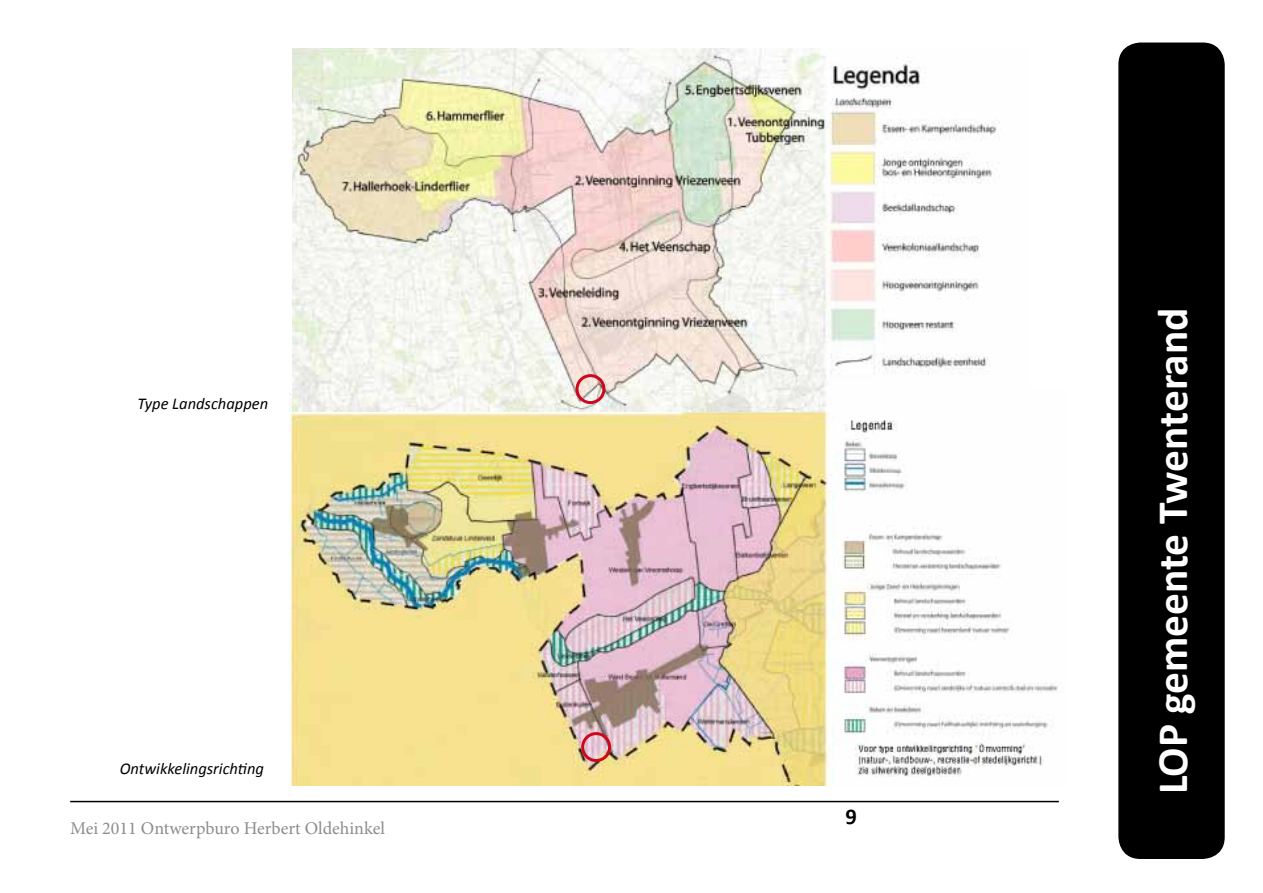
<style>
.page{position:relative;width:1263px;height:893px;background:#fff}
.page>*{position:absolute;margin:0;border:0;box-sizing:border-box;transform-origin:0 0}
.t1{font:700 43.5px "Calibri";letter-spacing:-.005em;color:#fff}
.t2{font:700 22.5px "Calibri";color:#000}
.t3{font:18px "Minion Pro";color:#8b8c8e}
.t4{font:italic 16.5px "Calibri";color:#000}
</style>
<div class="page">
<div style="left:1119px;top:43px;width:105px;height:815px;background:#000;border-radius:21px"></div>
<div style="left:1118px;top:43px;width:107px;height:816px;border:2px solid #000;border-radius:21px"></div>
<hr style="left:70px;top:801px;width:989px;height:1px;background:#000">
<img style="left:289px;top:393px;width:769px;height:393px">
<div style="left:581px;top:732px;width:30px;height:30px;border:3px solid #cd071e;border-radius:50%"></div>
<img style="left:292px;top:48px;width:738px;height:363px">
<div style="left:575px;top:374px;width:30px;height:30px;border:3px solid #cd071e;border-radius:50%"></div>
<p class="t4" style="left:137px;top:393px;width:132px">Type Landschappen</p>
<p class="t4" style="left:120px;top:759px;width:146px">Ontwikkelingsrichting</p>
<p class="t3" style="left:70px;top:816px;width:316px">Mei 2011 Ontwerpburo Herbert Oldehinkel</p>
<h2 class="t2" style="left:845px;top:802px;width:13px">9</h2>
<h1 class="t1" style="left:1146px;top:794px;width:488px;rotate:-90deg">LOP gemeente Twenterand</h1>
</div>
